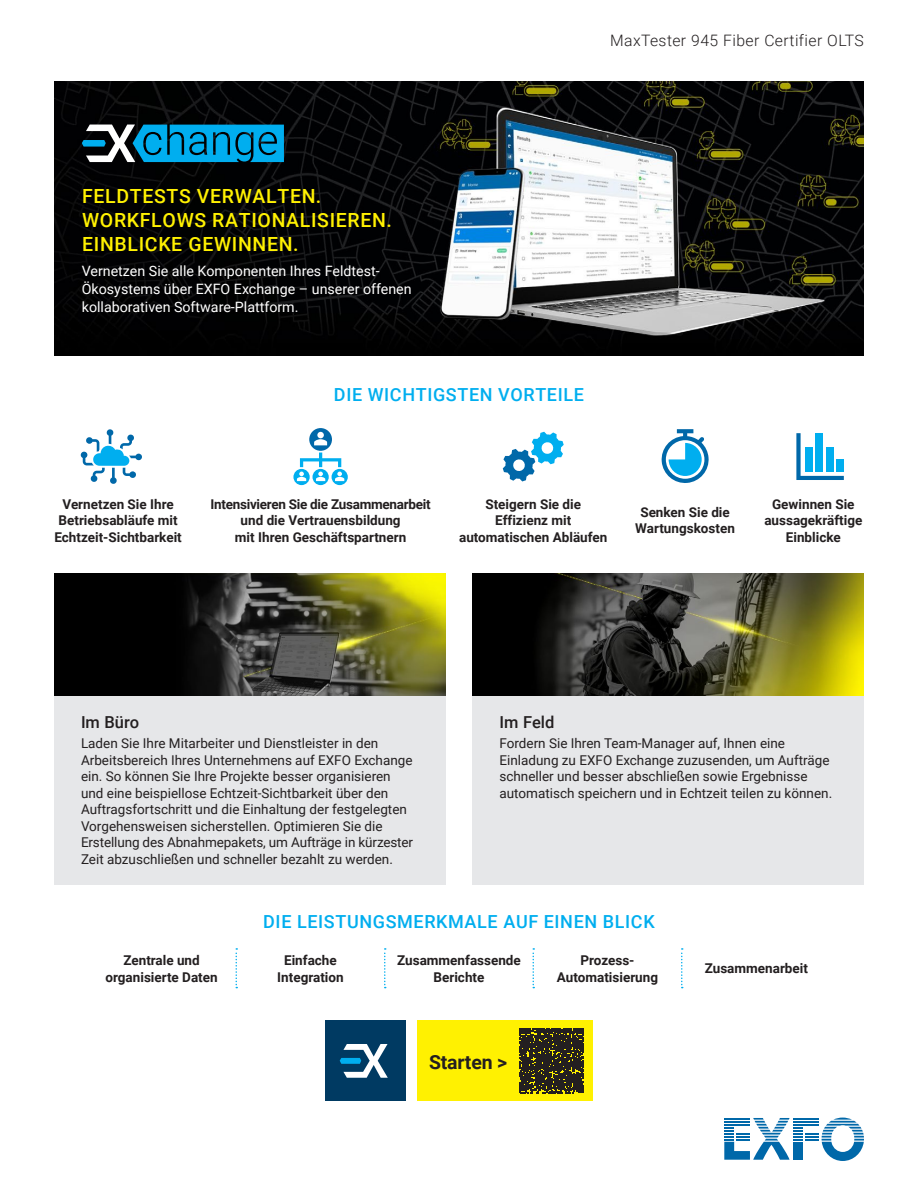
<style>
.page{position:relative;width:918px;height:1188px;background:#fff}
.page>*{position:absolute;margin:0;border:0;box-sizing:border-box;transform-origin:0 0}
.t1{font:500 19.5px/24px "Roboto";letter-spacing:.035em;color:#fff101}
.t2{font:700 19.5px "Roboto";letter-spacing:-.01em;color:#231f20}
.t3{font:500 18px "Roboto";letter-spacing:.035em;color:#00aeef}
.t4{font:500 16.5px "Roboto";color:#231f20}
.t5{font:300 15.75px "Roboto";letter-spacing:.025em;color:#231f20}
.t6{font:14.25px/18px "Roboto";color:#fff}
.t7{font:13.5px/16.5px "Roboto";color:#231f20}
.t8{font:700 13.5px/16.5px "Roboto";color:#231f20;text-align:center}
</style>
<div class="page">
<svg style="left:724px;top:1118px;width:140px;height:43px"></svg>
<hr style="left:724px;top:1124px;width:26px;height:2px;background:#0068a9">
<img style="left:54px;top:81px;width:810px;height:274px">
<img style="left:54px;top:574px;width:392px;height:122px">
<img style="left:472px;top:574px;width:392px;height:122px">
<svg style="left:236px;top:948px;width:1px;height:40px"></svg>
<svg style="left:384px;top:948px;width:2px;height:40px"></svg>
<svg style="left:532px;top:948px;width:2px;height:40px"></svg>
<svg style="left:681px;top:948px;width:2px;height:40px"></svg>
<svg style="left:80px;top:429px;width:62px;height:55px"></svg>
<svg style="left:293px;top:428px;width:55px;height:57px"></svg>
<svg style="left:503px;top:432px;width:61px;height:49px"></svg>
<svg style="left:661px;top:429px;width:48px;height:54px"></svg>
<svg style="left:796px;top:433px;width:48px;height:47px"></svg>
<div style="left:805px;top:448px;width:7px;height:24px;background:#00aeef"></div>
<div style="left:815px;top:433px;width:8px;height:39px;background:#00aeef"></div>
<div style="left:826px;top:448px;width:7px;height:24px;background:#00aeef"></div>
<div style="left:836px;top:459px;width:8px;height:13px;background:#00aeef"></div>
<svg style="left:82px;top:125px;width:202px;height:37px;background:#1a86af"></svg>
<div style="left:54px;top:696px;width:392px;height:188px;background:#e6e7e9"></div>
<div style="left:472px;top:696px;width:392px;height:188px;background:#e6e7e9"></div>
<div style="left:417px;top:1021px;width:176px;height:80px;background:#fff101"></div>
<div style="left:325px;top:1021px;width:81px;height:80px;background:#003a62"></div>
<svg style="left:340px;top:1044px;width:48px;height:34px"></svg>
<svg style="left:519px;top:1029px;width:65px;height:64px;background:#3a351c"></svg>
<p class="t5" style="left:610px;top:30px;width:255px">MaxTester 945 Fiber Certifier OLTS</p>
<h1 class="t1" style="left:82px;top:183px;width:311px">FELDTESTS VERWALTEN.<br>WORKFLOWS RATIONALISIEREN.<br>EINBLICKE GEWINNEN.</h1>
<p class="t6" style="left:82px;top:261px;width:331px">Vernetzen Sie alle Komponenten Ihres Feldtest-<br>Ökosystems über EXFO Exchange – unserer offenen kollaborativen Software-Plattform.</p>
<h2 class="t3" style="left:334px;top:382px;width:251px">DIE WICHTIGSTEN VORTEILE</h2>
<p class="t8" style="left:54px;top:495px;width:129px">Vernetzen Sie Ihre<br>Betriebsabläufe mit<br>Echtzeit-Sichtbarkeit</p>
<p class="t8" style="left:210px;top:495px;width:222px">Intensivieren Sie die Zusammenarbeit und die Vertrauensbildung<br>mit Ihren Geschäftspartnern</p>
<p class="t8" style="left:459px;top:495px;width:150px">Steigern Sie die<br>Effizienz mit automatischen Abläufen</p>
<p class="t8" style="left:635px;top:503px;width:101px">Senken Sie die<br>Wartungskosten</p>
<p class="t8" style="left:764px;top:495px;width:100px">Gewinnen Sie aussagekräftige<br>Einblicke</p>
<p class="t4" style="left:81px;top:711px;width:60px">Im Büro</p>
<p class="t7" style="left:81px;top:735px;width:334px">Laden Sie Ihre Mitarbeiter und Dienstleister in den Arbeitsbereich Ihres Unternehmens auf EXFO Exchange ein. So können Sie Ihre Projekte besser organisieren und eine beispiellose Echtzeit-Sichtbarkeit über den Auftragsfortschritt und die Einhaltung der festgelegten Vorgehensweisen sicherstellen. Optimieren Sie die Erstellung des Abnahmepakets, um Aufträge in kürzester Zeit abzuschließen und schneller bezahlt zu werden.</p>
<p class="t4" style="left:500px;top:711px;width:56px">Im Feld</p>
<p class="t7" style="left:500px;top:735px;width:334px">Fordern Sie Ihren Team-Manager auf, Ihnen eine Einladung zu EXFO Exchange zuzusenden, um Aufträge schneller und besser abschließen sowie Ergebnisse automatisch speichern und in Echtzeit teilen zu können.</p>
<h2 class="t3" style="left:263px;top:909px;width:393px">DIE LEISTUNGSMERKMALE AUF EINEN BLICK</h2>
<p class="t8" style="left:106px;top:952px;width:114px">Zentrale und organisierte Daten</p>
<p class="t8" style="left:277px;top:952px;width:68px">Einfache<br>Integration</p>
<p class="t8" style="left:397px;top:952px;width:125px">Zusammenfassende<br>Berichte</p>
<p class="t8" style="left:557px;top:952px;width:103px">Prozess-<br>Automatisierung</p>
<p class="t8" style="left:705px;top:960px;width:105px">Zusammenarbeit</p>
<h1 class="t2" style="left:429px;top:1048px;width:80px">Starten &gt;</h1>
</div>
